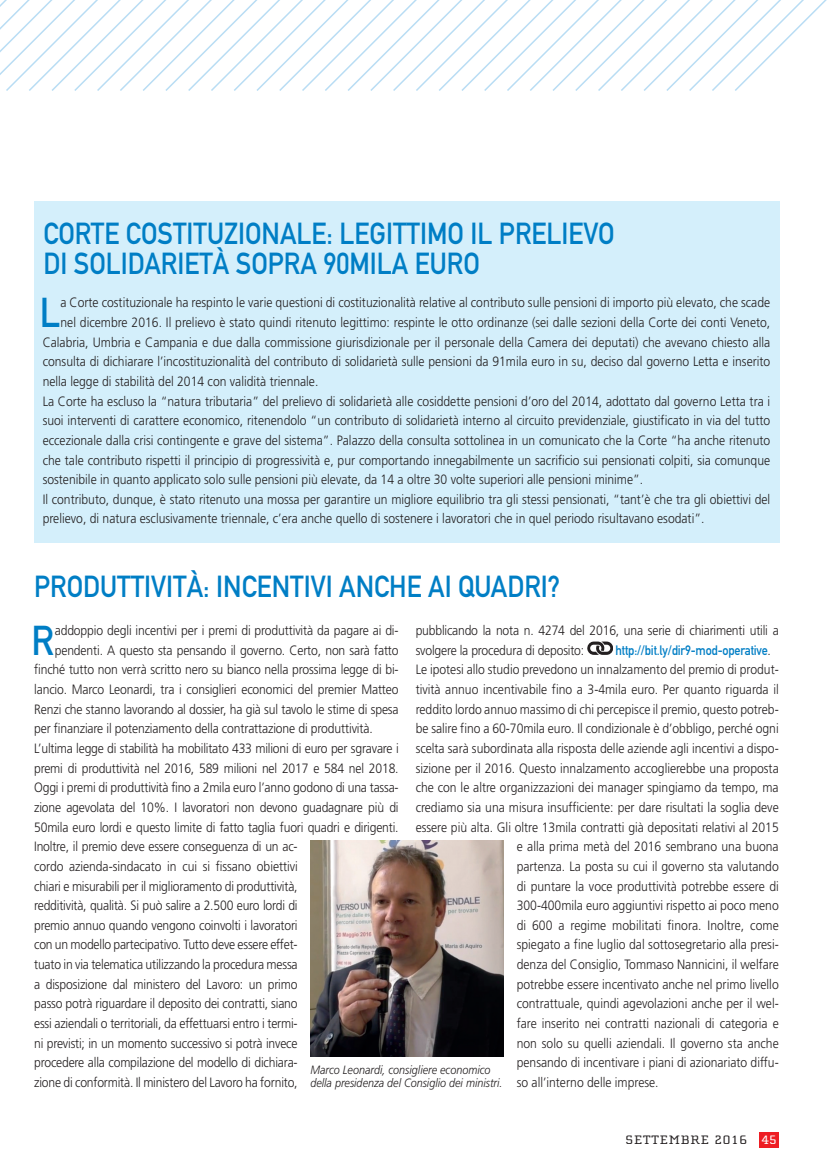
<style>
.page{position:relative;width:830px;height:1170px;background:#fff}
.page>*{position:absolute;margin:0;border:0;box-sizing:border-box;transform-origin:0 0}
.Testo{font:41.1px "DIN Mittelschrift";color:#007ec5;scale:.9 1}
.Titolo_Decreto_Legis{font:30px "DIN Mittelschrift";color:#007ec5;scale:.9 1}
.Testo-2{font:300 13.5px/19.6px "Frutiger";color:#231f20;scale:.9 1}
.Testo-3{font:13.5px "DIN Mittelschrift";letter-spacing:-.015em;color:#007ec5;scale:.9 1}
.t1{font:12.6px "Cholla Slab";letter-spacing:.05em;color:#231f20;scale:1.2 1}
.Dida{font:italic 300 12px/13.5px "Frutiger";color:#231f20;scale:.9 1}
.s1{font-family:"Frutiger";font-weight:300;color:#231f20}
.s2{color:#fff}
</style>
<div class="page">
<div style="left:758px;top:1131px;width:20px;height:16px;background:#ee1d23"></div>
<svg style="left:0;top:0;width:827px;height:91px"></svg>
<div style="left:34px;top:201px;width:745px;height:341px;background:#d4effb"></div>
<svg style="left:587px;top:641px;width:25px;height:13px"></svg>
<img style="left:310px;top:840px;width:193px;height:216px">
<p class="Titolo_Decreto_Legis" style="left:43px;top:216px;width:635px">CORTE COSTITUZIONALE: LEGITTIMO IL PRELIEVO</p>
<p class="Titolo_Decreto_Legis" style="left:43px;top:246px;width:486px">DI SOLIDARIETÀ SOPRA 90MILA EURO</p>
<p class="Testo" style="left:40px;top:288px;width:24px">L</p>
<p class="Testo-2" style="left:60px;top:293px;width:789px">a Corte costituzionale ha respinto le varie questioni di costituzionalità relative al contributo sulle pensioni di importo più elevato, che scade</p>
<p class="Testo-2" style="left:60px;top:312px;width:789px">nel dicembre 2016. Il prelievo è stato quindi ritenuto legittimo: respinte le otto ordinanze (sei dalle sezioni della Corte dei conti Veneto,</p>
<p class="Testo-2" style="left:43px;top:332px;width:809px">Calabria, Umbria e Campania e due dalla commissione giurisdizionale per il personale della Camera dei deputati) che avevano chiesto alla</p>
<p class="Testo-2" style="left:43px;top:352px;width:809px">consulta di dichiarare l’incostituzionalità del contributo di solidarietà sulle pensioni da 91mila euro in su, deciso dal governo Letta e inserito</p>
<p class="Testo-2" style="left:43px;top:371px;width:308px">nella legge di stabilità del 2014 con validità triennale.</p>
<p class="Testo-2" style="left:43px;top:391px;width:809px;text-align:justify">La Corte ha escluso la “natura tributaria” del prelievo di solidarietà alle cosiddette pensioni d’oro del 2014, adottato dal governo Letta tra i suoi interventi di carattere economico, ritenendolo “un contributo di solidarietà interno al circuito previdenziale, giustificato in via del tutto eccezionale dalla crisi contingente e grave del sistema”. Palazzo della consulta sottolinea in un comunicato che la Corte “ha anche ritenuto che tale contributo rispetti il principio di progressività e, pur comportando innegabilmente un sacrificio sui pensionati colpiti, sia comunque sostenibile in quanto applicato solo sulle pensioni più elevate, da 14 a oltre 30 volte superiori alle pensioni minime”.</p>
<p class="Testo-2" style="left:43px;top:489px;width:809px">Il contributo, dunque, è stato ritenuto una mossa per garantire un migliore equilibrio tra gli stessi pensionati, “tant’è che tra gli obiettivi del prelievo, di natura esclusivamente triennale, c’era anche quello di sostenere i lavoratori che in quel periodo risultavano esodati”.</p>
<p class="Titolo_Decreto_Legis" style="left:34px;top:569px;width:586px">PRODUTTIVITÀ: INCENTIVI ANCHE AI QUADRI?</p>
<p class="Testo-2" style="left:415px;top:620px;width:404px">pubblicando la nota n. 4274 del 2016, una serie di chiarimenti utili a svolgere la procedura di deposito:</p>
<p class="Testo" style="left:31px;top:616px;width:27px">R</p>
<p class="Testo-2" style="left:55px;top:620px;width:383px">addoppio degli incentivi per i premi di produttività da pagare ai di-</p>
<p class="Testo-2" style="left:55px;top:640px;width:383px">pendenti. A questo sta pensando il governo. Certo, non sarà fatto</p>
<p class="Testo-2" style="left:34px;top:660px;width:406px">finché tutto non verrà scritto nero su bianco nella prossima legge di bi-</p>
<p class="Testo-2" style="left:34px;top:679px;width:406px">lancio. Marco Leonardi, tra i consiglieri economici del premier Matteo</p>
<p class="Testo-2" style="left:34px;top:699px;width:406px">Renzi che stanno lavorando al dossier, ha già sul tavolo le stime di spesa</p>
<p class="Testo-2" style="left:34px;top:718px;width:377px">per finanziare il potenziamento della contrattazione di produttività.</p>
<p class="Testo-2" style="left:34px;top:738px;width:406px">L’ultima legge di stabilità ha mobilitato 433 milioni di euro per sgravare i premi di produttività nel 2016, 589 milioni nel 2017 e 584 nel 2018.<br>Oggi i premi di produttività fino a 2mila euro l’anno godono di una tassa&shy;zione agevolata del 10%. I lavoratori non devono guadagnare più di 50mila euro lordi e questo limite di fatto taglia fuori quadri e dirigenti.<br>Inoltre, il premio deve essere conseguenza di un ac-<br>cordo azienda-sindacato in cui si fissano obiettivi<br>chiari e misurabili per il miglioramento di produttività,<br>redditività, qualità. Si può salire a 2.500 euro lordi di<br>premio annuo quando vengono coinvolti i lavoratori<br>con un modello partecipativo. Tutto deve essere effet-<br>tuato in via telematica utilizzando la procedura messa<br>a disposizione dal ministero del Lavoro: un primo<br>passo potrà riguardare il deposito dei contratti, siano<br>essi aziendali o territoriali, da effettuarsi entro i termi-<br>ni previsti; in un momento successivo si potrà invece<br>procedere alla compilazione del modello di dichiara-<br>zione di conformità. Il ministero del Lavoro ha fornito,</p>
<p class="Testo-3" style="left:615px;top:642px;width:174px">http://bit.ly/dir9-mod-operative<span class="s1">.</span></p>
<p class="Testo-2" style="left:415px;top:660px;width:405px">Le ipotesi allo studio prevedono un innalzamento del premio di produt-</p>
<p class="Testo-2" style="left:415px;top:679px;width:404px">tività annuo incentivabile fino a 3-4mila euro. Per quanto riguarda il</p>
<p class="Testo-2" style="left:415px;top:699px;width:405px">reddito lordo annuo massimo di chi percepisce il premio, questo potreb-</p>
<p class="Testo-2" style="left:415px;top:718px;width:404px">be salire fino a 60-70mila euro. Il condizionale è d’obbligo, perché ogni</p>
<p class="Testo-2" style="left:415px;top:738px;width:405px">scelta sarà subordinata alla risposta delle aziende agli incentivi a dispo-</p>
<p class="Testo-2" style="left:415px;top:758px;width:405px">sizione per il 2016. Questo innalzamento accoglierebbe una proposta</p>
<p class="Testo-2" style="left:415px;top:777px;width:404px">che con le altre organizzazioni dei manager spingiamo da tempo, ma</p>
<p class="Testo-2" style="left:415px;top:797px;width:405px">crediamo sia una misura insufficiente: per dare risultati la soglia deve</p>
<p class="Testo-2" style="left:415px;top:817px;width:405px">essere più alta. Gli oltre 13mila contratti già depositati relativi al 2015</p>
<p class="Testo-2" style="left:516px;top:836px;width:292px">e alla prima metà del 2016 sembrano una buona</p>
<p class="Testo-2" style="left:516px;top:856px;width:292px">partenza. La posta su cui il governo sta valutando</p>
<p class="Testo-2" style="left:516px;top:876px;width:292px">di puntare la voce produttività potrebbe essere di</p>
<p class="Testo-2" style="left:516px;top:895px;width:292px">300-400mila euro aggiuntivi rispetto ai poco meno</p>
<p class="Testo-2" style="left:516px;top:915px;width:292px">di 600 a regime mobilitati finora. Inoltre, come</p>
<p class="Testo-2" style="left:516px;top:934px;width:292px">spiegato a fine luglio dal sottosegretario alla presi-</p>
<p class="Testo-2" style="left:516px;top:954px;width:292px">denza del Consiglio, Tommaso Nannicini, il welfare</p>
<p class="Testo-2" style="left:516px;top:974px;width:292px">potrebbe essere incentivato anche nel primo livello</p>
<p class="Testo-2" style="left:516px;top:993px;width:292px">contrattuale, quindi agevolazioni anche per il wel-</p>
<p class="Testo-2" style="left:516px;top:1013px;width:292px">fare inserito nei contratti nazionali di categoria e</p>
<p class="Testo-2" style="left:516px;top:1033px;width:292px">non solo su quelli aziendali. Il governo sta anche</p>
<p class="Testo-2" style="left:516px;top:1052px;width:292px">pensando di incentivare i piani di azionariato diffu-</p>
<p class="Testo-2" style="left:516px;top:1072px;width:159px">so all’interno delle imprese.</p>
<p class="Dida" style="left:310px;top:1062px;width:215px">Marco Leonardi, consigliere economico della presidenza del Consiglio dei ministri.</p>
<p class="t1" style="left:625px;top:1133px;width:127px">SETTEMBRE 2016 <span class="s2">45</span></p>
</div>
